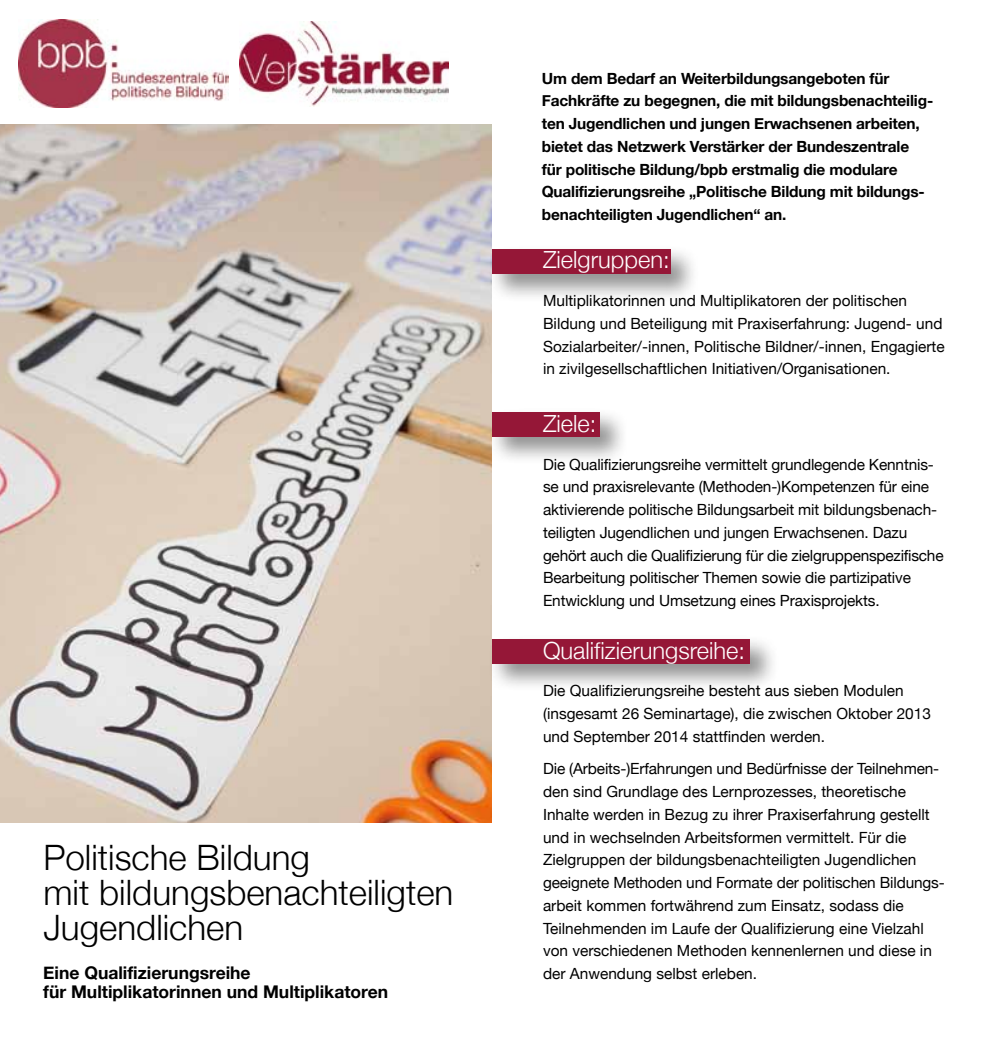
<style>
.page{position:relative;width:993px;height:1042px;background:#fff}
.page>*{position:absolute;margin:0;border:0;box-sizing:border-box;transform-origin:0 0}
.t1{font:300 35px/35px "Helvetica Neue";color:#000}
.t2{font:300 23.62px "Helvetica Neue";color:#fff}
.t3{font:700 17.5px/19.2px "Helvetica Neue";color:#000}
.t4{font:15.4px/22.8px "Helvetica Neue";color:#000}
.t5{font:700 15.4px/22.8px "Helvetica Neue";letter-spacing:-.01em;color:#000}
</style>
<div class="page">
<img style="left:0;top:124px;width:491px;height:699px">
<img style="left:239px;top:21px;width:210px;height:85px">
<img style="left:18px;top:20px;width:211px;height:88px">
<div style="left:487px;top:407px;width:141px;height:58px;background:#000;opacity:.44"></div>
<div style="left:492px;top:412px;width:108px;height:24px;background:#951737"></div>
<div style="left:487px;top:634px;width:291px;height:57px;background:#000;opacity:.44"></div>
<div style="left:492px;top:639px;width:257px;height:24px;background:#951737"></div>
<div style="left:487px;top:244px;width:211px;height:58px;background:#000;opacity:.44"></div>
<div style="left:492px;top:249px;width:178px;height:25px;background:#951737"></div>
<h1 class="t1" style="left:43px;top:839px;width:411px">Politische Bildung<br>mit bildungsbenachteiligten<br>Jugendlichen</h1>
<p class="t3" style="left:43px;top:962px;width:346px">Eine Qualifizierungsreihe<br>für Multiplikatorinnen und Multiplikatoren</p>
<p class="t5" style="left:541px;top:66px;width:393px">Um dem Bedarf an Weiterbildungsangeboten für Fachkräfte zu begegnen, die mit bildungsbenachteilig&shy;ten Jugendlichen und jungen Erwachsenen arbeiten, bietet das Netzwerk Verstärker der Bundeszentrale<br>für politische Bildung/bpb erstmalig die modulare Qualifizierungsreihe „Politische Bildung mit bildungs&shy;benachteiligten Jugendlichen“ an.</p>
<h2 class="t2" style="left:543px;top:246px;width:128px">Zielgruppen:</h2>
<p class="t4" style="left:543px;top:289px;width:403px">Multiplikatorinnen und Multiplikatoren der politischen Bildung und Beteiligung mit Praxiserfahrung: Jugend- und Sozialarbeiter/-innen, Politische Bildner/-innen, Engagierte in zivilgesellschaftlichen Initiativen/Organisationen.</p>
<h2 class="t2" style="left:543px;top:409px;width:55px">Ziele:</h2>
<p class="t4" style="left:543px;top:452px;width:402px">Die Qualifizierungsreihe vermittelt grundlegende Kenntnis&shy;se und praxisrelevante (Methoden-)Kompetenzen für eine aktivierende politische Bildungsarbeit mit bildungsbenach&shy;teiligten Jugendlichen und jungen Erwachsenen. Dazu gehört auch die Qualifizierung für die zielgruppenspezifische Bearbeitung politischer Themen sowie die partizipative Entwicklung und Umsetzung eines Praxisprojekts.</p>
<h2 class="t2" style="left:543px;top:636px;width:203px">Qualifizierungsreihe:</h2>
<p class="t4" style="left:543px;top:679px;width:389px">Die Qualifizierungsreihe besteht aus sieben Modulen (insgesamt 26 Seminartage), die zwischen Oktober 2013 und September 2014 stattfinden werden.</p>
<p class="t4" style="left:543px;top:757px;width:403px">Die (Arbeits-)Erfahrungen und Bedürfnisse der Teilnehmen&shy;den sind Grundlage des Lernprozesses, theoretische Inhalte werden in Bezug zu ihrer Praxiserfahrung gestellt und in wechselnden Arbeitsformen vermittelt. Für die Zielgruppen der bildungsbenachteiligten Jugendlichen geeignete Methoden und Formate der politischen Bildungs&shy;arbeit kommen fortwährend zum Einsatz, sodass die Teilnehmenden im Laufe der Qualifizierung eine Vielzahl von verschiedenen Methoden kennenlernen und diese in der Anwendung selbst erleben.</p>
</div>
